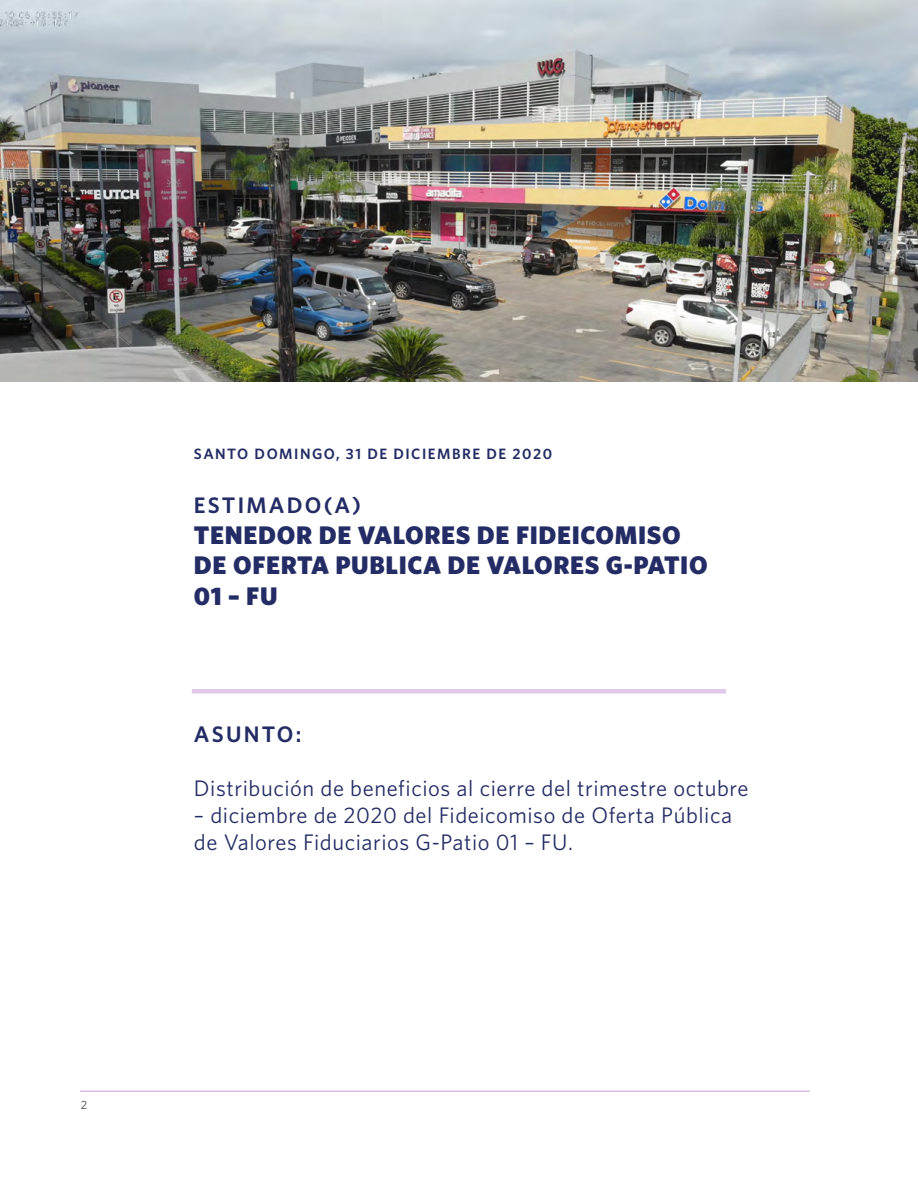
<style>
.page{position:relative;width:918px;height:1188px;background:#fff}
.page>*{position:absolute;margin:0;border:0;box-sizing:border-box;transform-origin:0 0}
.t1{font:900 25.5px/30.6px "Whitney";letter-spacing:.025em;color:#232c64}
.t2{font:22.5px/27px "Whitney";letter-spacing:.025em;color:#232c64}
.t3{font:600 22.5px "Whitney";letter-spacing:.1em;color:#232c64}
.t4{font:600 15px "Whitney";letter-spacing:.1em;color:#232c64}
.t5{font:500 12px "Whitney";color:#6d6e71}
</style>
<div class="page">
<hr style="left:80px;top:1090px;width:730px;height:2px;background:#caa0d8">
<img style="left:0;top:0;width:918px;height:381px">
<div style="left:192px;top:689px;width:534px;height:5px;background:#e1cae9"></div>
<p class="t5" style="left:81px;top:1098px;width:8px">2</p>
<p class="t4" style="left:194px;top:445px;width:360px">SANTO DOMINGO, 31 DE DICIEMBRE DE 2020</p>
<p class="t3" style="left:194px;top:492px;width:168px">ESTIMADO(A)</p>
<p class="t1" style="left:194px;top:519px;width:515px">TENEDOR DE VALORES DE FIDEICOMISO<br>DE OFERTA PUBLICA DE VALORES G-PATIO<br>01 – FU</p>
<p class="t3" style="left:194px;top:720px;width:109px">ASUNTO:</p>
<p class="t2" style="left:194px;top:774px;width:556px">Distribución de beneficios al cierre del trimestre octubre</p>
<p class="t2" style="left:194px;top:801px;width:540px">– diciembre de 2020 del Fideicomiso de Oferta Pública de Valores Fiduciarios G-Patio 01 – FU.</p>
</div>
